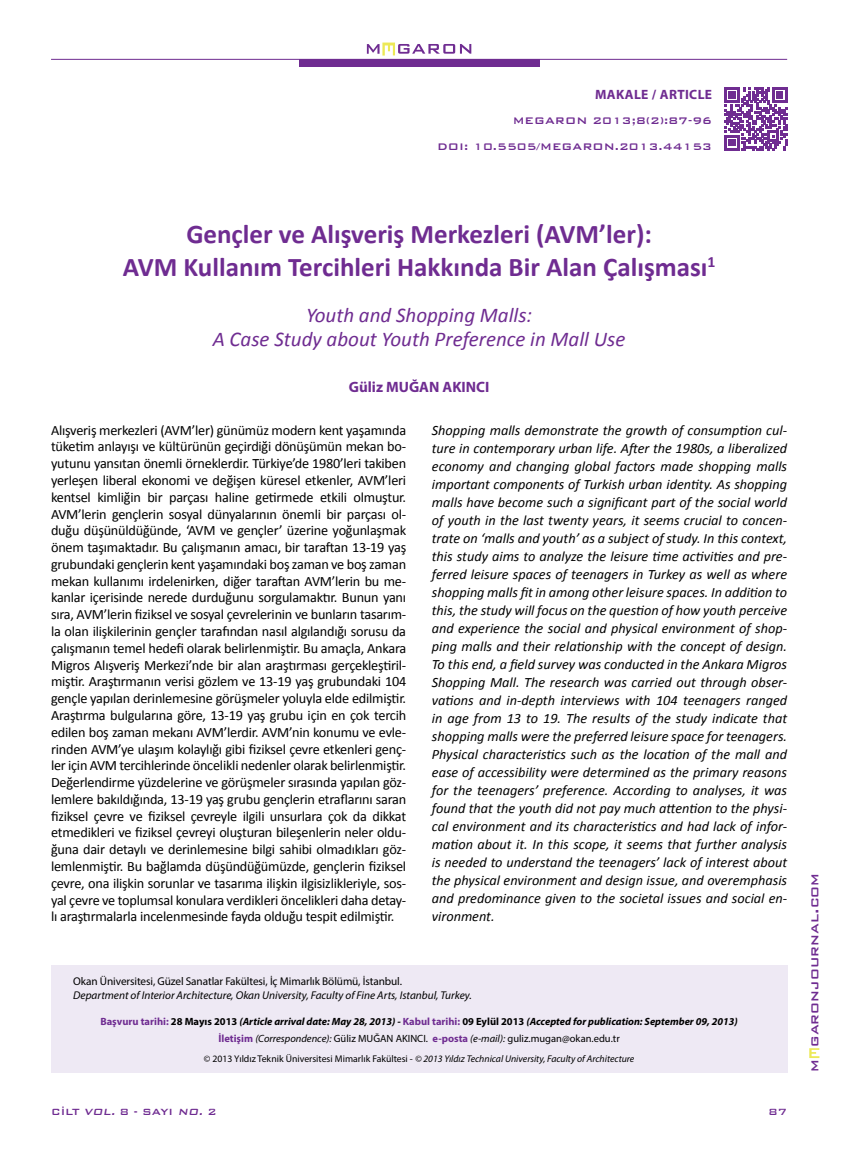
<style>
.page{position:relative;width:851px;height:1149px;background:#fff}
.page>*{position:absolute;margin:0;border:0;box-sizing:border-box;transform-origin:0 0}
.t1{font:700 27px/33px "Calibri";color:#6f2c91;text-align:center}
.t2{font:italic 21px/24px "Calibri";color:#6f2c91;text-align:center}
.t3{font:500 16.5px "Bank Gothic BT";letter-spacing:.01em;color:#6f2c91}
.t4{font:700 15px "Myriad Pro";color:#6f2c91}
.t5{font:14.25px/16.8px "Calibri";letter-spacing:-.015em;color:#000;text-align:justify}
.t6{font:italic 14.25px/18px "Calibri";color:#000;text-align:justify}
.t7{font:700 13.5px "Myriad Pro";letter-spacing:.025em;color:#6f2c91}
.t8{font:500 12.75px/25.5px "Bank Gothic";color:#6f2c91;text-align:right}
.t9{font:500 12px "Bank Gothic BT";color:#6f2c91}
.t10{font:italic 11.25px "Myriad Pro";color:#000}
.t11{font:11.25px "Myriad Pro";letter-spacing:-.01em;color:#000}
.t12{font:italic 700 10.5px/16.8px "Myriad Pro";color:#000;text-align:center}
.t13{font:italic 9.75px "Myriad Pro";color:#000}
.s1{font-style:normal;color:#6f2c91}
.s2{font-style:normal}
.s3{font-weight:400}
.s4{font-weight:400;font-style:normal}
.s5{font-style:italic}
</style>
<div class="page">
<div style="left:51px;top:964px;width:736px;height:107px;background:#eee9f4"></div>
<div style="left:299px;top:59px;width:240px;height:7px;background:#6f2c91"></div>
<svg style="left:809px;top:1048px;width:10px;height:9px"></svg>
<svg style="left:367px;top:43px;width:104px;height:13px"></svg>
<hr style="left:51px;top:59px;width:736px;height:1px;background:#6f2c91">
<svg style="left:724px;top:87px;width:63px;height:63px"></svg>
<p class="t7" style="left:595px;top:85px;width:118px">MAKALE / ARTICLE</p>
<p class="t8" style="left:437px;top:107px;width:276px">MEGARON 2013;8(2):87-96<br>DOI: 10.5505/MEGARON.2013.44153</p>
<h1 class="t1" style="left:123px;top:216px;width:594px">Gençler ve Alışveriş Merkezleri (AVM’ler):<br>AVM Kullanım Tercihleri Hakkında Bir Alan Çalışması<sup>1</sup></h1>
<h2 class="t2" style="left:213px;top:301px;width:414px">Youth and Shopping Malls:<br>A Case Study about Youth Preference in Mall Use</h2>
<p class="t4" style="left:349px;top:377px;width:142px">Güliz MUĞAN AKINCI</p>
<p class="t6" style="left:432px;top:420px;width:357px">Shopping malls demonstrate the growth of consumption cul&shy;ture in contemporary urban life. After the 1980s, a liberalized economy and changing global factors made shopping malls important components of Turkish urban identity. As shopping malls have become such a significant part of the social world of youth in the last twenty years, it seems crucial to concen&shy;trate on ‘malls and youth’ as a subject of study. In this context, this study aims to analyze the leisure time activities and pre&shy;ferred leisure spaces of teenagers in Turkey as well as where shopping malls fit in among other leisure spaces. In addition to this, the study will focus on the question of how youth perceive and experience the social and physical environment of shop&shy;ping malls and their relationship with the concept of design.<br>To this end, a field survey was conducted in the Ankara Migros Shopping Mall. The research was carried out through obser&shy;vations and in-depth interviews with 104 teenagers ranged in age from 13 to 19. The results of the study indicate that shopping malls were the preferred leisure space for teenagers.<br>Physical characteristics such as the location of the mall and ease of accessibility were determined as the primary reasons for the teenagers’ preference. According to analyses, it was found that the youth did not pay much attention to the physi&shy;cal environment and its characteristics and had lack of infor&shy;mation about it. In this scope, it seems that further analysis is needed to understand the teenagers’ lack of interest about the physical environment and design issue, and overemphasis and predominance given to the societal issues and social en&shy;vironment.</p>
<p class="t5" style="left:51px;top:420px;width:357px">Alışveriş merkezleri (AVM’ler) günümüz modern kent yaşamında tüketim anlayışı ve kültürünün geçirdiği dönüşümün mekan bo&shy;yutunu yansıtan önemli örneklerdir. Türkiye’de 1980’leri takiben yerleşen liberal ekonomi ve değişen küresel etkenler, AVM’leri kentsel kimliğin bir parçası haline getirmede etkili olmuştur.<br>AVM’lerin gençlerin sosyal dünyalarının önemli bir parçası ol&shy;duğu düşünüldüğünde, ‘AVM ve gençler’ üzerine yoğunlaşmak önem taşımaktadır. Bu çalışmanın amacı, bir taraftan 13-19 yaş grubundaki gençlerin kent yaşamındaki boş zaman ve boş zaman mekan kullanımı irdelenirken, diğer taraftan AVM’lerin bu me&shy;kanlar içerisinde nerede durduğunu sorgulamaktır. Bunun yanı sıra, AVM’lerin fiziksel ve sosyal çevrelerinin ve bunların tasarım&shy;la olan ilişkilerinin gençler tarafından nasıl algılandığı sorusu da çalışmanın temel hedefi olarak belirlenmiştir. Bu amaçla, Ankara Migros Alışveriş Merkezi’nde bir alan araştırması gerçekleştiril&shy;miştir. Araştırmanın verisi gözlem ve 13-19 yaş grubundaki 104 gençle yapılan derinlemesine görüşmeler yoluyla elde edilmiştir.<br>Araştırma bulgularına göre, 13-19 yaş grubu için en çok tercih edilen boş zaman mekanı AVM’lerdir. AVM’nin konumu ve evle&shy;rinden AVM’ye ulaşım kolaylığı gibi fiziksel çevre etkenleri genç&shy;ler için AVM tercihlerinde öncelikli nedenler olarak belirlenmiştir.<br>Değerlendirme yüzdelerine ve görüşmeler sırasında yapılan göz&shy;lemlere bakıldığında, 13-19 yaş grubu gençlerin etraflarını saran fiziksel çevre ve fiziksel çevreyle ilgili unsurlara çok da dikkat etmedikleri ve fiziksel çevreyi oluşturan bileşenlerin neler oldu&shy;ğuna dair detaylı ve derinlemesine bilgi sahibi olmadıkları göz&shy;lemlenmiştir. Bu bağlamda düşündüğümüzde, gençlerin fiziksel çevre, ona ilişkin sorunlar ve tasarıma ilişkin ilgisizlikleriyle, sos&shy;yal çevre ve toplumsal konulara verdikleri öncelikleri daha detay&shy;lı araştırmalarla incelenmesinde fayda olduğu tespit edilmiştir.</p>
<p class="t11" style="left:73px;top:974px;width:330px">Okan Üniversitesi, Güzel Sanatlar Fakültesi, İç Mimarlık Bölümü, İstanbul.</p>
<p class="t10" style="left:73px;top:987px;width:400px">Department of Interior Architecture, Okan University, Faculty of Fine Arts, Istanbul, Turkey.</p>
<p class="t12" style="left:100px;top:1012px;width:639px"><span class="s1">Başvuru tarihi:</span> <span class="s2">28 Mayıs 2013</span> (Article arrival date: May 28, 2013) - <span class="s1">Kabul tarihi:</span> <span class="s2">09 Eylül 2013</span> (Accepted for publication: September 09, 2013)<br><span class="s1">İletişim</span> <span class="s3">(Correspondence):</span> <span class="s4">Güliz MUĞAN AKINCI.</span> <span class="s1">e-posta</span> <span class="s3">(e-mail):</span> <span class="s4">guliz.mugan@okan.edu.tr</span></p>
<p class="t13" style="left:204px;top:1052px;width:432px"><span class="s2">© 2013 Yıldız Teknik Üniversitesi Mimarlık Fakültesi -</span> © 2013 Yıldız Technical University, Faculty of Architecture</p>
<p class="t9" style="left:51px;top:1104px;width:167px">CİLT <span class="s5">VOL.</span> 8 - SAYI <span class="s5">NO.</span> 2</p>
<p class="t9" style="left:768px;top:1104px;width:20px">87</p>
<p class="t3" style="left:805px;top:1071px;width:201px;rotate:-90deg">m garonjournal.com</p>
</div>
